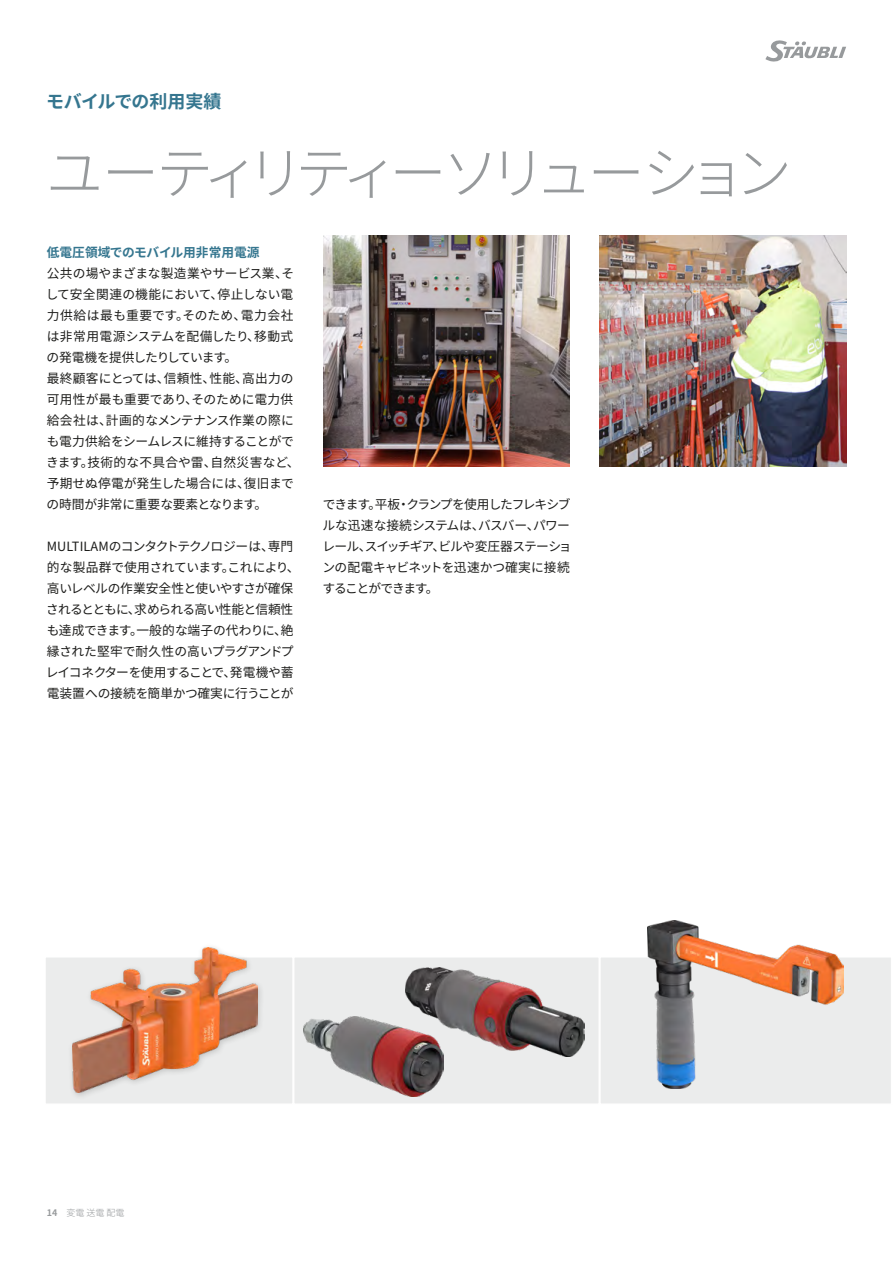
<style>
.page{position:relative;width:893px;height:1263px;background:#fff}
.page>*{position:absolute;margin:0;border:0;box-sizing:border-box;transform-origin:0 0}
.Headline-BIG_Inside_EN{font:300 57px "Noto Sans CJ Kjp";letter-spacing:-.175em;color:#979a9c}
.Capture_Kicker_Inside_EN{font:700 18px "Noto Sans CJ Kjp";letter-spacing:-.025em;color:#35768f}
.RunningText_Inside_EN{font:12.75px/21px "Noto Sans CJ Kjp";letter-spacing:-.02em;color:#1d1d1b;text-align:justify}
.RunningText_Inside_EN-2{font:12.75px/21px "Noto Sans CJ Kjp";color:#1d1d1b}
.RunningText_Inside_EN-3{font:12.75px/21px "Noto Sans CJ Kjp";letter-spacing:-.06em;color:#1d1d1b}
.SubHeadRunningText_Inside_EN{font:700 12.75px "Noto Sans CJ Kjp";color:#35768f}
.t1{font:300 9px "Noto Sans CJ Kjp";color:#979a9c}
.s1{font-weight:700}
</style>
<div class="page">
<svg style="left:765px;top:40px;width:81px;height:22px"></svg>
<img style="left:648px;top:921px;width:190px;height:35px">
<svg style="left:46px;top:956px;width:845px;height:147px;background:#e0dcd9"></svg>
<div style="left:68px;top:942px;width:197px;height:159px;background:#1d1d1b;opacity:.2"></div>
<img style="left:72px;top:947px;width:185px;height:146px">
<img style="left:303px;top:1016px;width:141px;height:81px">
<img style="left:406px;top:968px;width:179px;height:89px">
<img style="left:600px;top:236px;width:246px;height:231px">
<img style="left:323px;top:236px;width:247px;height:231px">
<p class="Capture_Kicker_Inside_EN" style="left:46px;top:91px;width:177px">モバイルでの利用実績</p>
<p class="Headline-BIG_Inside_EN" style="left:46px;top:141px;width:747px">ユーティリティーソリューション</p>
<p class="SubHeadRunningText_Inside_EN" style="left:47px;top:245px;width:214px">低電圧領域でのモバイル用非常用電源</p>
<p class="RunningText_Inside_EN" style="left:46px;top:263px;width:250px">公共の場やまざまな製造業やサービス業、そして安全関連の機能において、停止しない電力供給は最も重要です。そのため、電力会社は非常用電源システムを配備したり、移動式の発電機を提供したりしています。</p>
<p class="RunningText_Inside_EN-2" style="left:46px;top:368px;width:255px">最終顧客にとっては、信頼性、性能、高出力の可用性が最も重要であり、そのために電力供給会社は、計画的なメンテナンス作業の際にも電力供給をシームレスに維持することができます。技術的な不具合や雷、自然災害など、予期せぬ停電が発生した場合には、復旧までの時間が非常に重要な要素となります。</p>
<p class="RunningText_Inside_EN" style="left:46px;top:536px;width:255px;text-align:left">MULTILAMのコンタクトテクノロジーは、専門的な製品群で使用されています。これにより、高いレベルの作業安全性と使いやすさが確保されるとともに、求められる高い性能と信頼性も達成できます。一般的な端子の代わりに、絶縁された堅牢で耐久性の高いプラグアンドプレイコネクターを使用することで、発電機や蓄電装置への接続を簡単かつ確実に行うことが</p>
<p class="RunningText_Inside_EN-3" style="left:322px;top:494px;width:251px">できます。平板・クランプを使用したフレキシブルな迅速な接続システムは、バスバー、パワーレール、スイッチギア、ビルや変圧器ステーションの配電キャビネットを迅速かつ確実に接続することができます。</p>
<p class="t1" style="left:47px;top:1208px;width:79px"><span class="s1">14</span> 変電 送電 配電</p>
</div>
